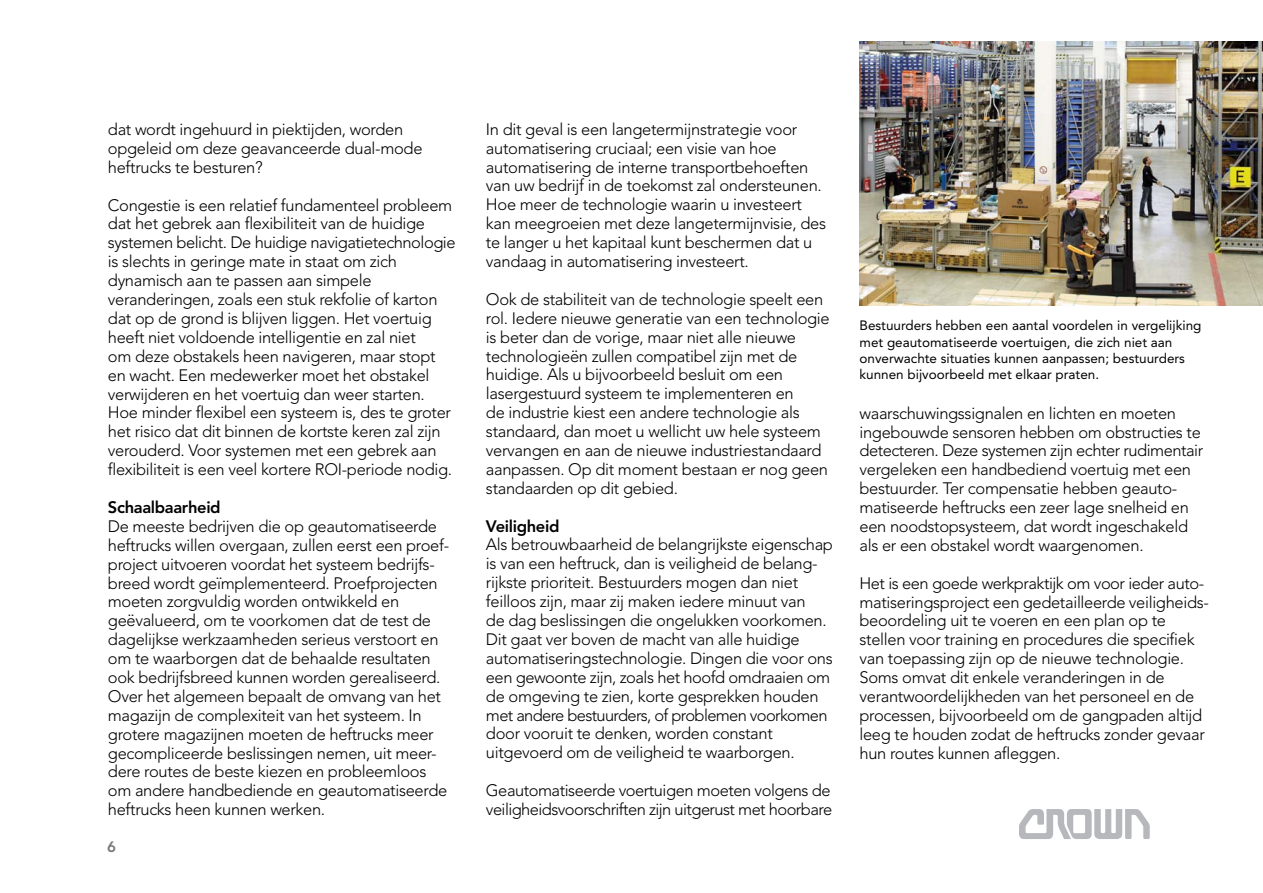
<style>
.page{position:relative;width:1263px;height:893px;background:#fff}
.page>*{position:absolute;margin:0;border:0;box-sizing:border-box;transform-origin:0 0}
.t1{font:300 16.5px/18.9px "Avenir";letter-spacing:-.02em;color:#000}
.t2{font:800 16.5px "Avenir";letter-spacing:-.02em;color:#000}
.t3{font:800 15px "Avenir";color:#77787b}
.t4{font:13.5px/16.2px "Avenir";color:#000}
</style>
<div class="page">
<svg style="left:1019px;top:809px;width:131px;height:30px"></svg>
<img style="left:859px;top:41px;width:404px;height:264px">
<p class="t1" style="left:108px;top:120px;width:316px">dat wordt ingehuurd in piektijden, worden opgeleid om deze geavanceerde dual-mode heftrucks te besturen?</p>
<p class="t1" style="left:108px;top:195px;width:349px">Congestie is een relatief fundamenteel probleem dat het gebrek aan flexibiliteit van de huidige systemen belicht. De huidige navigatietechnologie is slechts in geringe mate in staat om zich dynamisch aan te passen aan simpele veranderingen, zoals een stuk rekfolie of karton dat op de grond is blijven liggen. Het voertuig heeft niet voldoende intelligentie en zal niet<br>om deze obstakels heen navigeren, maar stopt en wacht. Een medewerker moet het obstakel verwijderen en het voertuig dan weer starten.<br>Hoe minder flexibel een systeem is, des te groter het risico dat dit binnen de kortste keren zal zijn verouderd. Voor systemen met een gebrek aan flexibiliteit is een veel kortere ROI-periode nodig.</p>
<p class="t2" style="left:108px;top:497px;width:114px">Schaalbaarheid</p>
<p class="t1" style="left:108px;top:517px;width:343px">De meeste bedrijven die op geautomatiseerde heftrucks willen overgaan, zullen eerst een proef&shy;project uitvoeren voordat het systeem bedrijfs&shy;breed wordt geïmplementeerd. Proefprojecten moeten zorgvuldig worden ontwikkeld en geëvalueerd, om te voorkomen dat de test de dagelijkse werkzaamheden serieus verstoort en om te waarborgen dat de behaalde resultaten ook bedrijfsbreed kunnen worden gerealiseerd.<br>Over het algemeen bepaalt de omvang van het magazijn de complexiteit van het systeem. In grotere magazijnen moeten de heftrucks meer gecompliceerde beslissingen nemen, uit meer&shy;dere routes de beste kiezen en probleemloos om andere handbediende en geautomatiseerde heftrucks heen kunnen werken.</p>
<p class="t3" style="left:107px;top:837px;width:10px">6</p>
<p class="t1" style="left:486px;top:120px;width:342px">In dit geval is een langetermijnstrategie voor automatisering cruciaal; een visie van hoe automatisering de interne transportbehoeften van uw bedrijf in de toekomst zal ondersteunen.<br>Hoe meer de technologie waarin u investeert kan meegroeien met deze langetermijnvisie, des te langer u het kapitaal kunt beschermen dat u vandaag in automatisering investeert.</p>
<p class="t1" style="left:486px;top:290px;width:345px">Ook de stabiliteit van de technologie speelt een rol. Iedere nieuwe generatie van een technologie is beter dan de vorige, maar niet alle nieuwe technologieën zullen compatibel zijn met de huidige. Als u bijvoorbeeld besluit om een lasergestuurd systeem te implementeren en<br>de industrie kiest een andere technologie als standaard, dan moet u wellicht uw hele systeem vervangen en aan de nieuwe industriestandaard aanpassen. Op dit moment bestaan er nog geen standaarden op dit gebied.</p>
<p class="t2" style="left:486px;top:516px;width:75px">Veiligheid</p>
<p class="t1" style="left:486px;top:535px;width:348px">Als betrouwbaarheid de belangrijkste eigenschap is van een heftruck, dan is veiligheid de belang&shy;rijkste prioriteit. Bestuurders mogen dan niet feilloos zijn, maar zij maken iedere minuut van<br>de dag beslissingen die ongelukken voorkomen.<br>Dit gaat ver boven de macht van alle huidige automatiseringstechnologie. Dingen die voor ons een gewoonte zijn, zoals het hoofd omdraaien om de omgeving te zien, korte gesprekken houden met andere bestuurders, of problemen voorkomen door vooruit te denken, worden constant uitgevoerd om de veiligheid te waarborgen.</p>
<p class="t1" style="left:486px;top:781px;width:348px">Geautomatiseerde voertuigen moeten volgens de veiligheidsvoorschriften zijn uitgerust met hoorbare</p>
<p class="t4" style="left:859px;top:318px;width:343px">Bestuurders hebben een aantal voordelen in vergelijking met geautomatiseerde voertuigen, die zich niet aan onverwachte situaties kunnen aanpassen; bestuurders kunnen bijvoorbeeld met elkaar praten.</p>
<p class="t1" style="left:859px;top:403px;width:345px">waarschuwingssignalen en lichten en moeten ingebouwde sensoren hebben om obstructies te detecteren. Deze systemen zijn echter rudimentair vergeleken een handbediend voertuig met een bestuurder. Ter compensatie hebben geauto&shy;matiseerde heftrucks een zeer lage snelheid en een noodstopsysteem, dat wordt ingeschakeld als er een obstakel wordt waargenomen.</p>
<p class="t1" style="left:859px;top:573px;width:351px">Het is een goede werkpraktijk om voor ieder auto&shy;matiseringsproject een gedetailleerde veiligheids&shy;beoordeling uit te voeren en een plan op te stellen voor training en procedures die specifiek van toepassing zijn op de nieuwe technologie.<br>Soms omvat dit enkele veranderingen in de verantwoordelijkheden van het personeel en de processen, bijvoorbeeld om de gangpaden altijd leeg te houden zodat de heftrucks zonder gevaar hun routes kunnen afleggen.</p>
</div>
